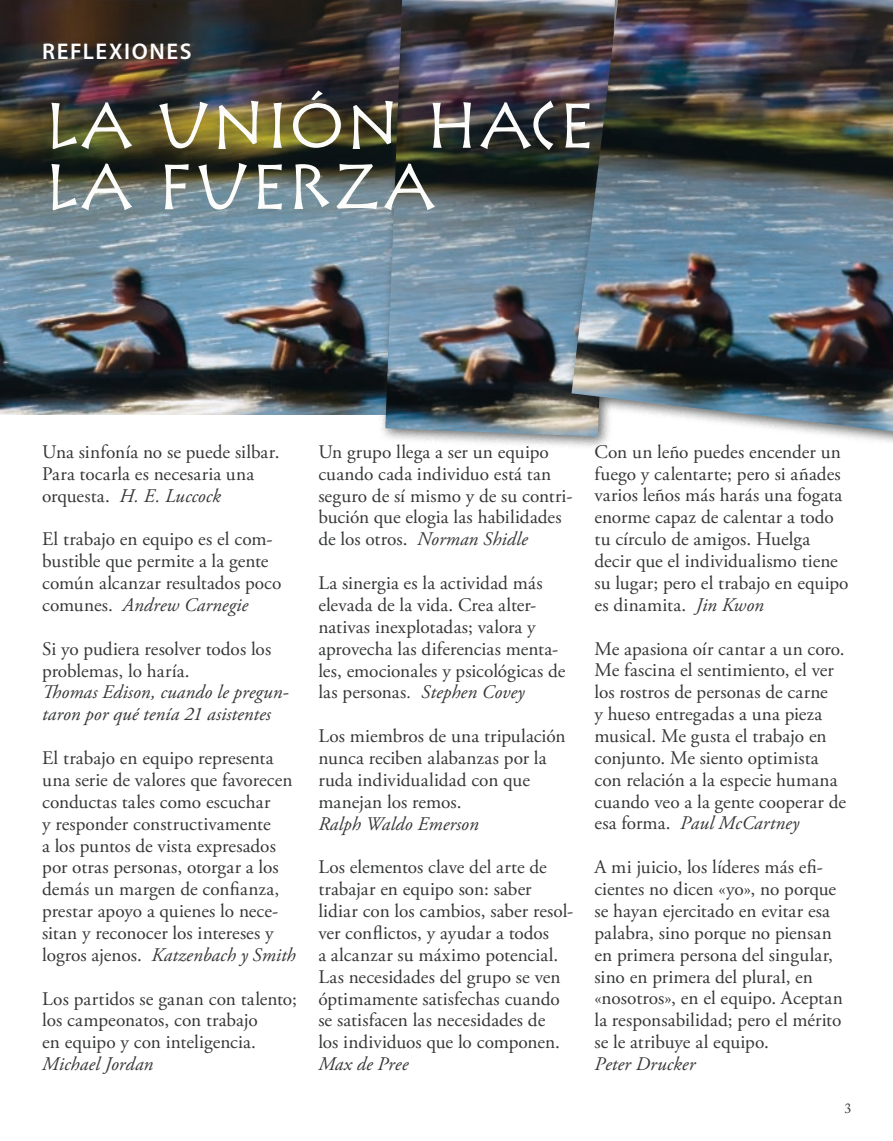
<style>
.page{position:relative;width:893px;height:1141px;background:#fff}
.page>*{position:absolute;margin:0;border:0;box-sizing:border-box;transform-origin:0 0}
.t1{font:63px/61.2px "Rusticana";letter-spacing:-.045em;color:#fcfcfa}
.t2{font:600 22.75px "Myriad Pro";letter-spacing:.075em;color:#fff}
.t3{font:19.25px/21.9px "Adobe Garamond Pro";letter-spacing:-.005em;color:#353636}
.t4{font:19.25px/21.9px "Adobe Garamond Pro";letter-spacing:.025em;color:#353636}
.t5{font:italic 19.25px/21.9px "Adobe Garamond Pro";letter-spacing:.005em;color:#353636}
.t6{font:14px "Adobe Caslon Pro";color:#353636}
.s1{font-style:italic}
</style>
<div class="page">
<img style="left:0;top:0;width:378px;height:414px">
<div style="left:378px;top:0;width:253px;height:451px;background:#353636;opacity:.75"></div>
<img style="left:385px;top:0;width:179px;height:437px">
<div style="left:564px;top:0;width:329px;height:447px;background:#353636;opacity:.75"></div>
<img style="left:571px;top:0;width:322px;height:431px">
<p class="t2" style="left:42px;top:37px;width:151px">REFLEXIONES</p>
<h1 class="t1" style="left:42px;top:94px;width:557px">LA UNIÓN HACE<br>LA FUERZA</h1>
<p class="t3" style="left:42px;top:441px;width:239px">Una sinfonía no se puede silbar.<br>Para tocarla es necesaria una orquesta. <span class="s1">H. E. Luccock</span></p>
<p class="t3" style="left:42px;top:529px;width:241px">El trabajo en equipo es el com&shy;bustible que permite a la gente común alcanzar resultados poco comunes. <span class="s1">Andrew Carnegie</span></p>
<p class="t3" style="left:42px;top:638px;width:231px">Si yo pudiera resolver todos los problemas, lo haría.</p>
<p class="t5" style="left:42px;top:682px;width:248px">Thomas Edison, cuando le pregun&shy;taron por qué tenía 21 asistentes</p>
<p class="t3" style="left:42px;top:748px;width:255px">El trabajo en equipo representa una serie de valores que favorecen conductas tales como escuchar<br>y responder constructivamente<br>a los puntos de vista expresados por otras personas, otorgar a los demás un margen de confianza, prestar apoyo a quienes lo nece&shy;sitan y reconocer los intereses y logros ajenos. <span class="s1">Katzenbach y Smith</span></p>
<p class="t3" style="left:42px;top:988px;width:256px">Los partidos se ganan con talento; los campeonatos, con trabajo<br>en equipo y con inteligencia.</p>
<p class="t5" style="left:42px;top:1054px;width:113px">Michael Jordan</p>
<p class="t3" style="left:318px;top:441px;width:256px">Un grupo llega a ser un equipo cuando cada individuo está tan seguro de sí mismo y de su contri&shy;bución que elogia las habilidades de los otros. <span class="s1">Norman Shidle</span></p>
<p class="t3" style="left:318px;top:573px;width:249px">La sinergia es la actividad más elevada de la vida. Crea alter&shy;nativas inexplotadas; valora y aprovecha las diferencias menta&shy;les, emocionales y psicológicas de las personas<span class="s1">. Stephen Covey</span></p>
<p class="t3" style="left:318px;top:726px;width:249px">Los miembros de una tripulación nunca reciben alabanzas por la ruda individualidad con que manejan los remos.</p>
<p class="t5" style="left:318px;top:813px;width:162px">Ralph Waldo Emerson</p>
<p class="t4" style="left:318px;top:857px;width:257px">Los elementos clave del arte de trabajar en equipo son: saber lidiar con los cambios, saber resol&shy;ver conflictos, y ayudar a todos<br>a alcanzar su máximo potencial.<br>Las necesidades del grupo se ven óptimamente satisfechas cuando se satisfacen las necesidades de<br>los individuos que lo componen.</p>
<p class="t5" style="left:318px;top:1054px;width:92px">Max de Pree</p>
<p class="t3" style="left:594px;top:441px;width:256px">Con un leño puedes encender un fuego y calentarte; pero si añades varios leños más harás una fogata enorme capaz de calentar a todo tu círculo de amigos. Huelga decir que el individualismo tiene su lugar; pero el trabajo en equipo es dinamita. <span class="s1">Jin Kwon</span></p>
<p class="t3" style="left:594px;top:638px;width:253px">Me apasiona oír cantar a un coro.<br>Me fascina el sentimiento, el ver los rostros de personas de carne<br>y hueso entregadas a una pieza musical. Me gusta el trabajo en conjunto. Me siento optimista con relación a la especie humana cuando veo a la gente cooperar de esa forma. <span class="s1">Paul McCartney</span></p>
<p class="t3" style="left:594px;top:857px;width:250px">A mi juicio, los líderes más efi&shy;cientes no dicen «yo», no porque se hayan ejercitado en evitar esa palabra, sino porque no piensan en primera persona del singular, sino en primera del plural, en «nosotros», en el equipo. Aceptan la responsabilidad; pero el mérito se le atribuye al equipo.</p>
<p class="t5" style="left:594px;top:1053px;width:102px">Peter Drucker</p>
<p class="t6" style="left:845px;top:1100px;width:8px">3</p>
</div>
